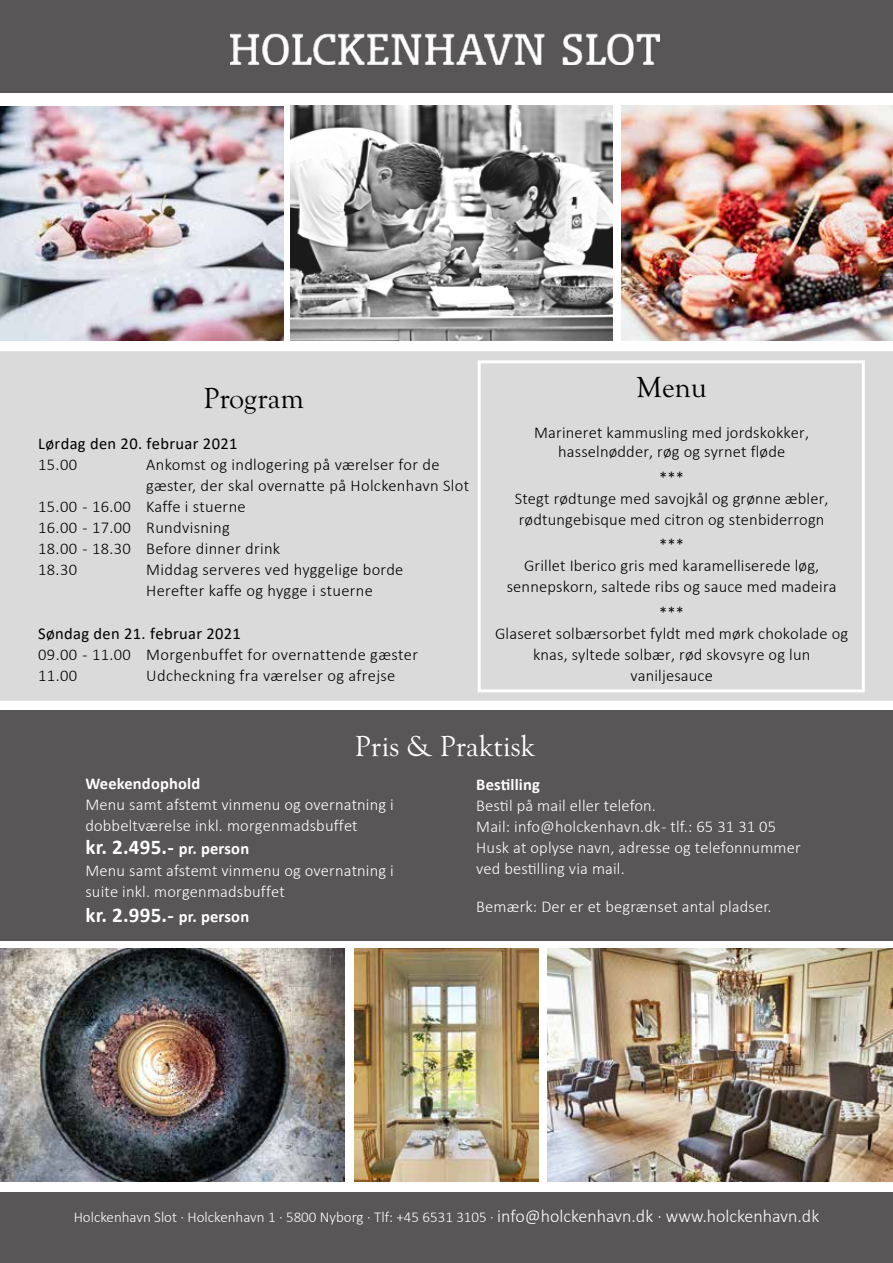
<style>
.page{position:relative;width:893px;height:1263px;background:#fff}
.page>*{position:absolute;margin:0;border:0;box-sizing:border-box;transform-origin:0 0}
.t1{font:30px "Goudy Old Sty";color:#fff}
.t2{font:30px "Goudy Old Sty";color:#000}
.t3{font:700 21px "Calibri";letter-spacing:.01em;color:#fff}
.t4{font:300 16.5px/21px "Calibri";letter-spacing:.01em;color:#000;text-align:center}
.t5{font:300 16.5px/21px "Calibri";letter-spacing:.01em;color:#fff}
.t6{font:16.5px "Calibri";letter-spacing:.02em;color:#000}
.t7{font:700 16.5px "Calibri";letter-spacing:.01em;color:#fff}
.t8{font:300 15px "Calibri";color:#fff}
.s1{font-size:16.5px}
.s2{font-size:18px}
</style>
<div class="page">
<div style="left:0;top:351px;width:893px;height:350px;background:#dadada"></div>
<div style="left:0;top:710px;width:893px;height:231px;background:#585656"></div>
<div style="left:0;top:0;width:893px;height:93px;background:#585656"></div>
<div style="left:0;top:1193px;width:893px;height:70px;background:#585656"></div>
<img style="left:291px;top:105px;width:321px;height:235px">
<img style="left:621px;top:105px;width:272px;height:235px">
<div style="left:479px;top:362px;width:384px;height:329px;background:#dadada"></div>
<div style="left:478px;top:360px;width:387px;height:332px;border:3px solid #fff"></div>
<img style="left:231px;top:33px;width:429px;height:32px">
<img style="left:0;top:106px;width:283px;height:234px">
<img style="left:354px;top:949px;width:185px;height:232px">
<img style="left:0;top:949px;width:344px;height:232px">
<img style="left:548px;top:949px;width:345px;height:232px">
<h1 class="t2" style="left:203px;top:382px;width:102px">Program</h1>
<p class="t6" style="left:38px;top:432px;width:201px">Lørdag den 20. februar 2021</p>
<p class="t4" style="left:38px;top:454px;width:40px">15.00</p>
<p class="t4" style="left:146px;top:454px;width:295px">Ankomst og indlogering på værelser for de</p>
<p class="t4" style="left:146px;top:475px;width:324px">gæster, der skal overnatte på Holckenhavn Slot</p>
<p class="t4" style="left:38px;top:496px;width:209px">15.00 - 16.00 Kaffe i stuerne</p>
<p class="t4" style="left:38px;top:517px;width:193px">16.00 - 17.00 Rundvisning</p>
<p class="t4" style="left:38px;top:538px;width:243px">18.00 - 18.30 Before dinner drink</p>
<p class="t4" style="left:38px;top:559px;width:40px">18.30</p>
<p class="t4" style="left:146px;top:559px;width:259px;text-align:left">Middag serveres ved hyggelige borde<br>Herefter kaffe og hygge i stuerne</p>
<p class="t6" style="left:38px;top:621px;width:204px">Søndag den 21. februar 2021</p>
<p class="t4" style="left:38px;top:643px;width:381px;text-align:left">09.00 - 11.00 Morgenbuffet for overnattende gæster<br>11.00</p>
<p class="t4" style="left:146px;top:664px;width:251px">Udcheckning fra værelser og afrejse</p>
<h1 class="t2" style="left:636px;top:370px;width:72px">Menu</h1>
<p class="t4" style="left:534px;top:422px;width:276px;line-height:19.8px">Marineret kammusling med jordskokker, hasselnødder, røg og syrnet fløde</p>
<p class="t4" style="left:515px;top:467px;width:315px">***<br>Stegt rødtunge med savojkål og grønne æbler, rødtungebisque med citron og stenbiderrogn</p>
<p class="t4" style="left:507px;top:534px;width:331px">***<br>Grillet Iberico gris med karamelliserede løg, sennepskorn, saltede ribs og sauce med madeira</p>
<p class="t4" style="left:495px;top:602px;width:355px">***<br>Glaseret solbærsorbet fyldt med mørk chokolade og knas, syltede solbær, rød skovsyre og lun vaniljesauce</p>
<h1 class="t1" style="left:355px;top:730px;width:182px">Pris &amp; Praktisk</h1>
<p class="t7" style="left:85px;top:772px;width:116px">Weekendophold</p>
<p class="t5" style="left:85px;top:794px;width:310px">Menu samt afstemt vinmenu og overnatning i dobbeltværelse inkl. morgenmadsbuffet</p>
<p class="t3" style="left:85px;top:832px;width:165px">kr. 2.495.- <span class="s1">pr. person</span></p>
<p class="t5" style="left:85px;top:860px;width:310px">Menu samt afstemt vinmenu og overnatning i suite inkl. morgenmadsbuffet</p>
<p class="t3" style="left:85px;top:900px;width:165px">kr. 2.995.- <span class="s1">pr. person</span></p>
<p class="t7" style="left:476px;top:773px;width:65px">Bestilling</p>
<p class="t5" style="left:476px;top:795px;width:326px">Bestil på mail eller telefon.<br>Mail: info@holckenhavn.dk - tlf.: 65 31 31 05<br>Husk at oplyse navn, adresse og telefonnummer ved bestilling via mail.</p>
<p class="t5" style="left:476px;top:896px;width:297px">Bemærk: Der er et begrænset antal pladser.</p>
<p class="t8" style="left:74px;top:1208px;width:747px">Holckenhavn Slot · Holckenhavn 1 · 5800 Nyborg · Tlf: +45 6531 3105 · <span class="s2">info@holckenhavn.dk · www.holckenhavn.dk</span></p>
</div>
